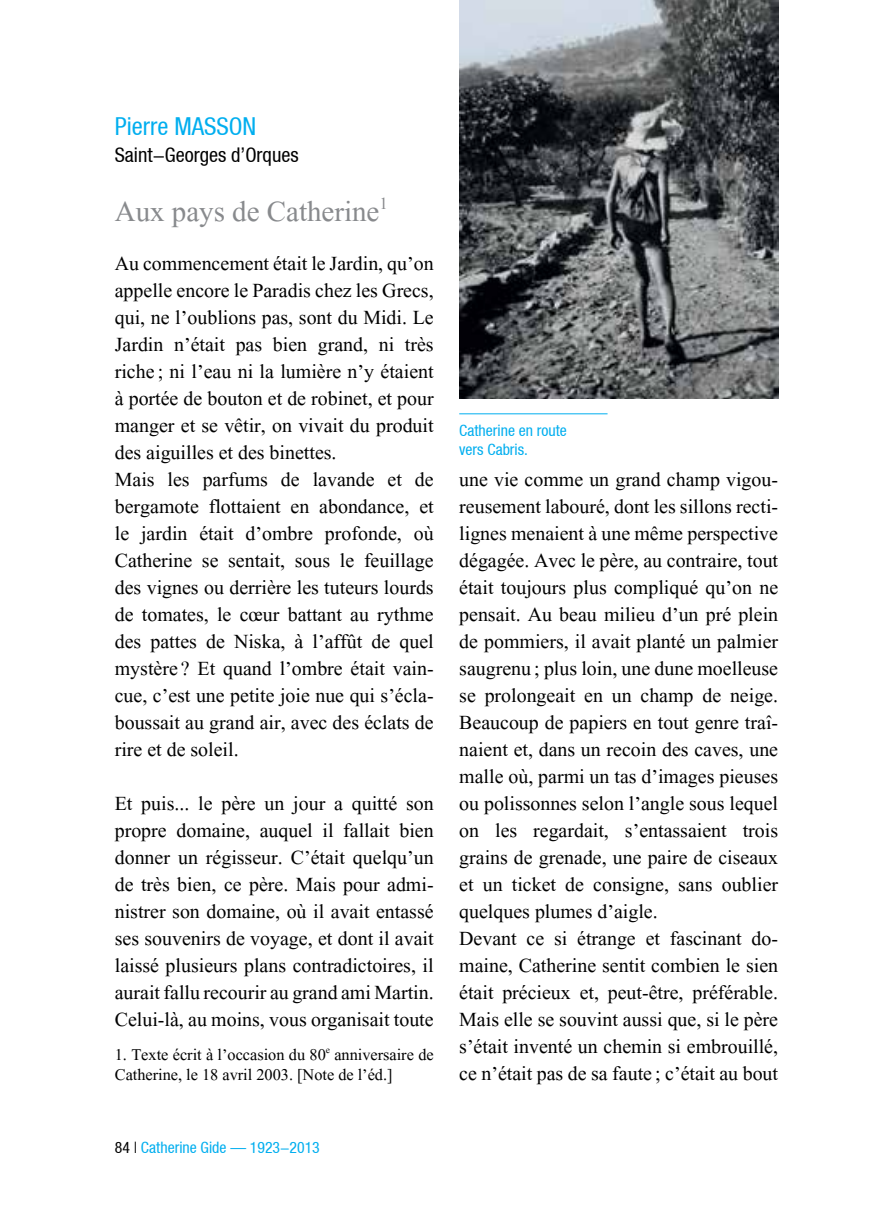
<style>
.page{position:relative;width:893px;height:1212px;background:#fff}
.page>*{position:absolute;margin:0;border:0;box-sizing:border-box;transform-origin:0 0}
.t1{font:36px "Aparajita";color:#888a8d}
.t2{font:24.75px/27px "Aparajita";color:#000}
.t3{font:condensed 24.75px "Helvetica Neue LT";color:#00aeef}
.t4{font:20.25px/20.7px "Aparajita";color:#000}
.t5{font:condensed 20.25px "Helvetica Neue LT";color:#000}
.t6{font:condensed 15.75px/18.9px "Helvetica Neue LT";color:#00aeef}
.s1{color:#000}
</style>
<div class="page">
<img style="left:459px;top:0;width:319px;height:398px">
<hr style="left:459px;top:413px;width:149px;height:1px;background:#00aeef">
<p class="t3" style="left:115px;top:112px;width:143px">Pierre MASSON</p>
<p class="t5" style="left:115px;top:143px;width:185px">Saint-Georges d’Orques</p>
<h1 class="t1" style="left:115px;top:194px;width:275px">Aux pays de Catherine<sup>1</sup></h1>
<p class="t2" style="left:115px;top:252px;width:320px">Au commencement était le Jardin, qu’on appelle encore le Paradis chez les Grecs, qui, ne l’oublions pas, sont du Midi. Le Jardin n’était pas bien grand, ni très riche; ni l’eau ni la lumière n’y étaient à portée de bouton et de robinet, et pour manger et se vêtir, on vivait du produit des aiguilles et des binettes.<br>Mais les parfums de lavande et de bergamote flottaient en abondance, et le jardin était d’ombre profonde, où Catherine se sentait, sous le feuillage des vignes ou derrière les tuteurs lourds de tomates, le cœur battant au rythme des pattes de Niska, à l’affût de quel mystère? Et quand l’ombre était vain&shy;cue, c’est une petite joie nue qui s’écla&shy;boussait au grand air, avec des éclats de rire et de soleil.</p>
<p class="t2" style="left:115px;top:792px;width:320px;text-align:justify">Et puis... le père un jour a quitté son propre domaine, auquel il fallait bien donner un régisseur. C’était quelqu’un de très bien, ce père. Mais pour admi&shy;nistrer son domaine, où il avait entassé ses souvenirs de voyage, et dont il avait laissé plusieurs plans contradictoires, il aurait fallu recourir au grand ami Martin.<br>Celui-là, au moins, vous organisait toute</p>
<p class="t4" style="left:115px;top:1046px;width:320px">1. Texte écrit à l’occasion du 80<sup>e</sup> anniversaire de<br>Catherine, le 18 avril 2003. [Note de l’éd.]</p>
<p class="t6" style="left:115px;top:1138px;width:207px"><span class="s1">84 |</span> Catherine Gide — 1923‑2013</p>
<p class="t6" style="left:459px;top:421px;width:109px">Catherine en route vers Cabris.</p>
<p class="t2" style="left:459px;top:468px;width:320px">une vie comme un grand champ vigou&shy;reusement labouré, dont les sillons recti&shy;lignes menaient à une même perspective dégagée. Avec le père, au contraire, tout était toujours plus compliqué qu’on ne pensait. Au beau milieu d’un pré plein de pommiers, il avait planté un palmier saugrenu ; plus loin, une dune moelleuse se prolongeait en un champ de neige.<br>Beaucoup de papiers en tout genre traî&shy;naient et, dans un recoin des caves, une malle où, parmi un tas d’images pieuses ou polissonnes selon l’angle sous lequel on les regardait, s’entassaient trois grains de grenade, une paire de ciseaux et un ticket de consigne, sans oublier quelques plumes d’aigle.<br>Devant ce si étrange et fascinant do&shy;maine, Catherine sentit combien le sien était précieux et, peut-être, préférable.<br>Mais elle se souvint aussi que, si le père s’était inventé un chemin si embrouillé, ce n’était pas de sa faute; c’était au bout</p>
</div>
